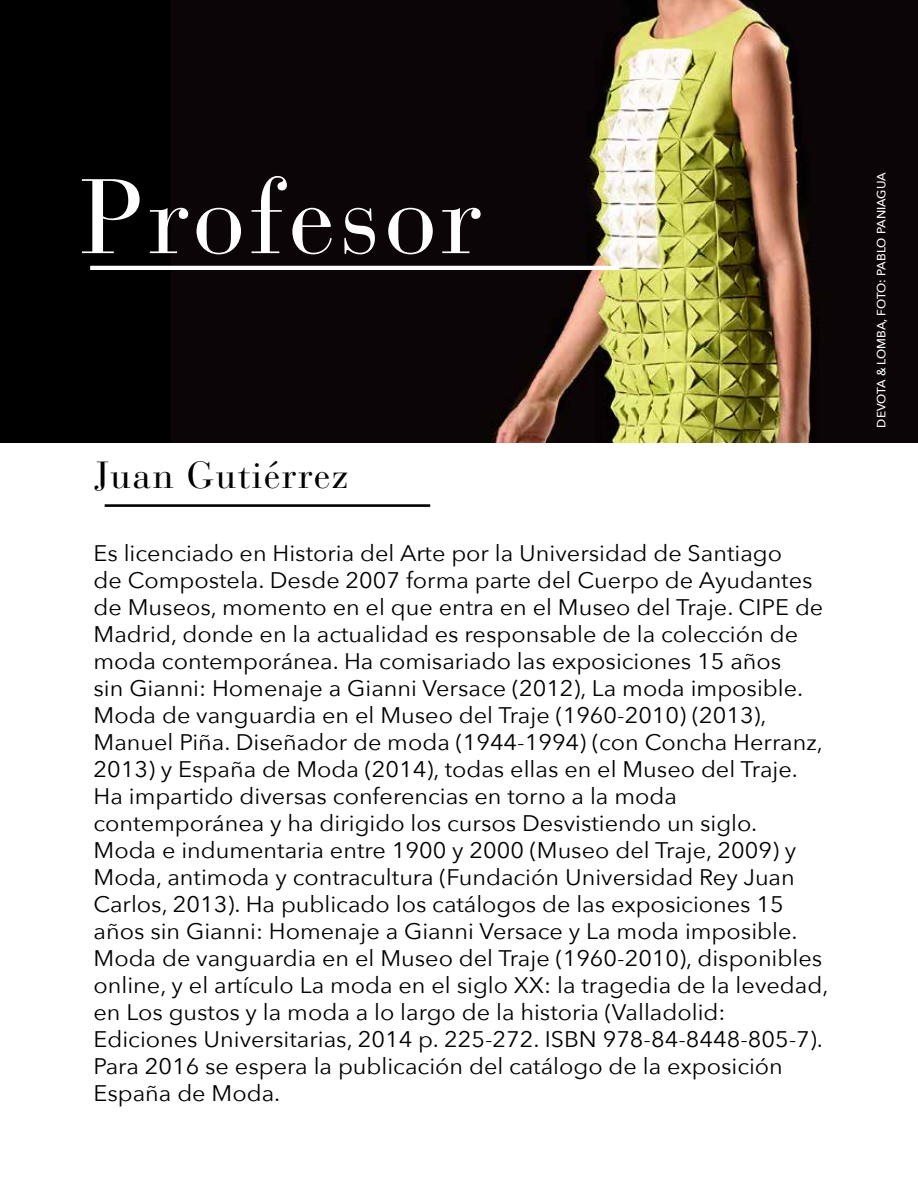
<style>
.page{position:relative;width:918px;height:1188px;background:#fff}
.page>*{position:absolute;margin:0;border:0;box-sizing:border-box;transform-origin:0 0}
.t1{font:105px "Bauer Bodoni";letter-spacing:.04em;color:#fff}
.t2{font:37.5px "Bauer Bodoni";letter-spacing:.04em;color:#000}
.t3{font:22.5px/27px "Avenir Next";color:#000;scale:1.04 1}
.t4{font:500 12px "Avenir Next";color:#fff}
</style>
<div class="page">
<hr style="left:105px;top:504px;width:325px;height:3px;background:#000">
<div style="left:0;top:0;width:918px;height:443px;background:#000"></div>
<img style="left:172px;top:0;width:746px;height:443px">
<hr style="left:90px;top:266px;width:530px;height:4px;background:#fff">
<h1 class="t1" style="left:80px;top:154px;width:403px">Profesor</h1>
<p class="t4" style="left:871px;top:428px;width:257px;rotate:-90deg">DEVOTA &amp; LOMBA, FOTO: PABLO PANIAGUA</p>
<h2 class="t2" style="left:94px;top:452px;width:256px">Juan Gutiérrez</h2>
<p class="t3" style="left:94px;top:538px;width:708px">Es licenciado en Historia del Arte por la Universidad de Santiago<br>de Compostela. Desde 2007 forma parte del Cuerpo de Ayudantes de Museos, momento en el que entra en el Museo del Traje. CIPE de Madrid, donde en la actualidad es responsable de la colección de moda contemporánea. Ha comisariado las exposiciones 15 años<br>sin Gianni: Homenaje a Gianni Versace (2012), La moda imposible.<br>Moda de vanguardia en el Museo del Traje (1960-2010) (2013), Manuel Piña. Diseñador de moda (1944-1994) (con Concha Herranz, 2013) y España de Moda (2014), todas ellas en el Museo del Traje.<br>Ha impartido diversas conferencias en torno a la moda contemporánea y ha dirigido los cursos Desvistiendo un siglo.<br>Moda e indumentaria entre 1900 y 2000 (Museo del Traje, 2009) y Moda, antimoda y contracultura (Fundación Universidad Rey Juan Carlos, 2013). Ha publicado los catálogos de las exposiciones 15 años sin Gianni: Homenaje a Gianni Versace y La moda imposible.<br>Moda de vanguardia en el Museo del Traje (1960-2010), disponibles online, y el artículo La moda en el siglo XX: la tragedia de la levedad, en Los gustos y la moda a lo largo de la historia (Valladolid:<br>Ediciones Universitarias, 2014 p. 225-272. ISBN 978-84-8448-805-7).<br>Para 2016 se espera la publicación del catálogo de la exposición España de Moda.</p>
</div>
